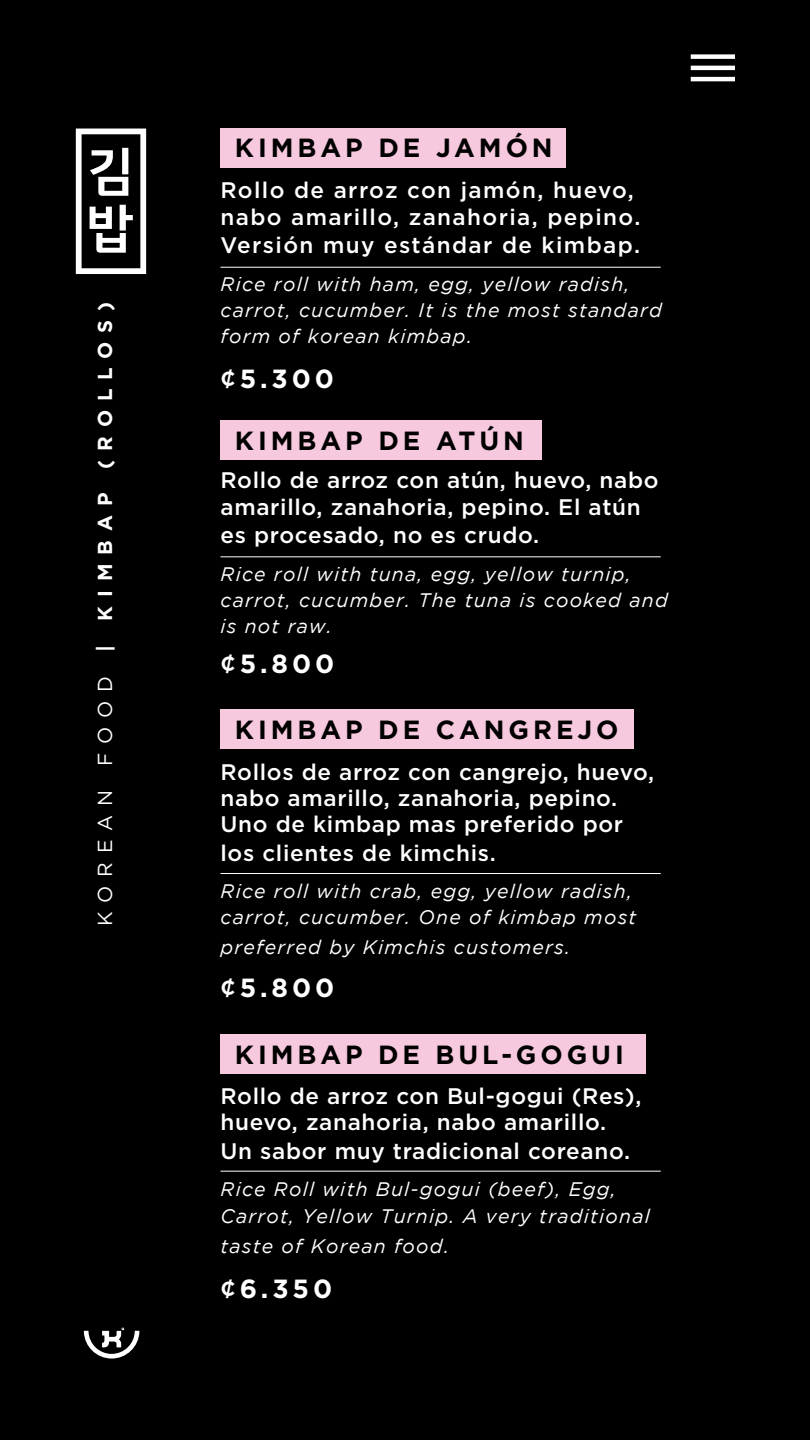
<style>
.page{position:relative;width:810px;height:1440px;background:#000}
.page>*{position:absolute;margin:0;border:0;box-sizing:border-box;transform-origin:0 0}
.t1{font:700 26.25px "Gotham";letter-spacing:.15em;color:#000}
.t2{font:700 26.25px "Gotham";letter-spacing:.15em;color:#fff}
.t3{font:500 22.5px/26.2px "Gotham";letter-spacing:.03em;color:#fff}
.t4{font:500 22.5px/26.2px "Gotham";letter-spacing:.06em;color:#fff}
.t5{font:700 20.25px "Gotham";letter-spacing:.44em;color:#fff}
.t6{font:italic 19.5px/26.2px "Gotham";letter-spacing:.06em;color:#fff}
.s1{font-weight:400}
.s2{font-weight:500}
</style>
<div class="page">
<svg style="left:691px;top:54px;width:44px;height:5px"></svg>
<svg style="left:691px;top:77px;width:44px;height:4px"></svg>
<svg style="left:691px;top:66px;width:44px;height:4px"></svg>
<div style="left:220px;top:128px;width:346px;height:39px;background:#f7c9de"></div>
<div style="left:220px;top:420px;width:322px;height:40px;background:#f7c9de"></div>
<div style="left:220px;top:710px;width:414px;height:39px;background:#f7c9de"></div>
<div style="left:220px;top:1034px;width:426px;height:39px;background:#f7c9de"></div>
<hr style="left:220px;top:267px;width:441px;height:1px;background:#fff">
<hr style="left:220px;top:557px;width:441px;height:1px;background:#fff">
<hr style="left:220px;top:873px;width:441px;height:1px;background:#fff">
<hr style="left:220px;top:1171px;width:441px;height:1px;background:#fff">
<svg style="left:76px;top:129px;width:70px;height:145px"></svg>
<svg style="left:84px;top:1328px;width:55px;height:31px"></svg>
<p class="t5" style="left:93px;top:926px;width:625px;rotate:-90deg"><span class="s1">KOREAN FOOD</span> | KIMBAP (ROLLOS)</p>
<h1 class="t1" style="left:235px;top:132px;width:319px">KIMBAP DE JAMÓN</h1>
<p class="t4" style="left:220px;top:177px;width:421px">Rollo de arroz con jamón, huevo, nabo amarillo, zanahoria, pepino.</p>
<p class="t4" style="left:220px;top:232px;width:421px">Versión muy estándar de kimbap.</p>
<p class="t6" style="left:220px;top:271px;width:443px">Rice roll with ham, egg, yellow radish, carrot, cucumber. It is the most standard form of korean kimbap.</p>
<h1 class="t2" style="left:220px;top:363px;width:115px"><span class="s2">¢</span>5.300</h1>
<h1 class="t1" style="left:235px;top:425px;width:291px">KIMBAP DE ATÚN</h1>
<p class="t3" style="left:220px;top:467px;width:440px">Rollo de arroz con atún, huevo, nabo amarillo, zanahoria, pepino. El atún</p>
<p class="t3" style="left:220px;top:522px;width:320px">es procesado, no es crudo.</p>
<p class="t6" style="left:220px;top:561px;width:449px">Rice roll with tuna, egg, yellow turnip, carrot, cucumber. The tuna is cooked and is not raw.</p>
<h1 class="t2" style="left:220px;top:649px;width:115px"><span class="s2">¢</span>5.800</h1>
<h1 class="t1" style="left:235px;top:715px;width:385px">KIMBAP DE CANGREJO</h1>
<p class="t3" style="left:220px;top:758px;width:435px">Rollos de arroz con cangrejo, huevo, nabo amarillo, zanahoria, pepino.<br>Uno de kimbap mas preferido por</p>
<p class="t3" style="left:220px;top:839px;width:277px">los clientes de kimchis.</p>
<p class="t6" style="left:220px;top:878px;width:417px">Rice roll with crab, egg, yellow radish, carrot, cucumber. One of kimbap most</p>
<p class="t6" style="left:220px;top:934px;width:351px">preferred by Kimchis customers.</p>
<h1 class="t2" style="left:220px;top:973px;width:115px"><span class="s2">¢</span>5.800</h1>
<h1 class="t1" style="left:235px;top:1039px;width:390px">KIMBAP DE BUL-GOGUI</h1>
<p class="t3" style="left:220px;top:1083px;width:422px">Rollo de arroz con Bul-gogui (Res), huevo, zanahoria, nabo amarillo.</p>
<p class="t3" style="left:220px;top:1138px;width:411px">Un sabor muy tradicional coreano.</p>
<p class="t6" style="left:220px;top:1176px;width:431px">Rice Roll with Bul-gogui (beef), Egg,<br>Carrot, Yellow Turnip. A very traditional</p>
<p class="t6" style="left:220px;top:1233px;width:230px">taste of Korean food.</p>
<h1 class="t2" style="left:220px;top:1273px;width:113px"><span class="s2">¢</span>6.350</h1>
</div>
